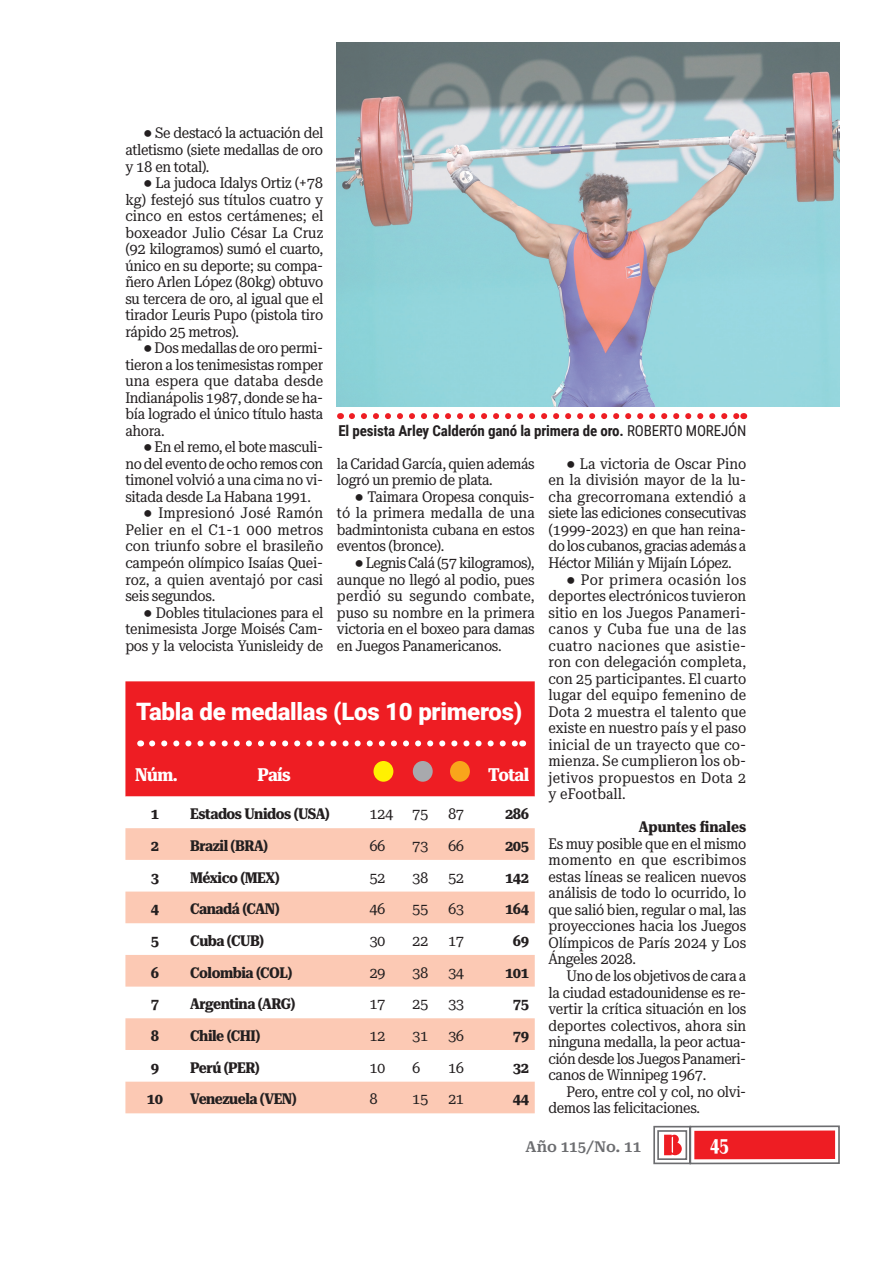
<style>
.page{position:relative;width:893px;height:1276px;background:#fff}
.page>*{position:absolute;margin:0;border:0;box-sizing:border-box;transform-origin:0 0}
.t1{font:900 24px "Roboto";letter-spacing:-.01em;color:#fff}
.t2{font:700 ultra-condensed 21px "Roboto Serif 120 pt";color:#fff}
.t3{font:700 18px "Roboto Serif 28 pt Condensed";letter-spacing:-.03em;color:#fff}
.t4{font:15px/16.5px "Roboto Serif 28 pt Condensed";letter-spacing:-.02em;color:#231f20;text-align:justify}
.t5{font:700 15px "Roboto Serif 28 pt Condensed";letter-spacing:-.03em;color:#231f20}
.t6{font:700 15px "Roboto Condensed";letter-spacing:-.01em;color:#231f20}
.t7{font:700 15px "Roboto Serif 28 pt Condensed";color:#231f20}
.t8{font:600 15px "Roboto Serif";color:#6c6d70}
.s1{font-weight:400}
</style>
<div class="page">
<svg style="left:653px;top:1125px;width:187px;height:40px"></svg>
<div style="left:694px;top:1130px;width:141px;height:29px;background:#ee1d23"></div>
<img style="left:337px;top:43px;width:503px;height:363px">
<svg style="left:352px;top:413px;width:385px;height:6px"></svg>
<div style="left:125px;top:681px;width:410px;height:115px;background:#ee1d23"></div>
<svg style="left:125px;top:828px;width:410px;height:285px;fill:#fcc9b4"></svg>
<div style="left:373px;top:761px;width:20px;height:20px;background:#fff101;border-radius:50%"></div>
<div style="left:413px;top:761px;width:20px;height:20px;background:#a8a9ad;border-radius:50%"></div>
<div style="left:450px;top:761px;width:20px;height:20px;background:#f9a51b;border-radius:50%"></div>
<svg style="left:152px;top:740px;width:364px;height:6px"></svg>
<p class="t4" style="left:125px;top:125px;width:199px;text-indent:18px">● Se destacó la actuación del atletismo (siete medallas de oro y 18 en total).</p>
<p class="t4" style="left:125px;top:175px;width:199px;text-indent:18px">● La judoca Idalys Ortiz (+78 kg) festejó sus títulos cuatro y cinco en estos certámenes; el boxeador Julio César La Cruz (92 kilogramos) sumó el cuarto, único en su deporte; su compa&shy;ñero Arlen López (80kg) obtuvo su tercera de oro, al igual que el tirador Leuris Pupo (pistola tiro rápido 25 metros).</p>
<p class="t4" style="left:125px;top:340px;width:199px;text-indent:18px">● Dos medallas de oro permi&shy;tieron a los tenimesistas romper una espera que databa desde Indianápolis 1987, donde se ha&shy;bía logrado el único título hasta ahora.</p>
<p class="t4" style="left:125px;top:439px;width:199px;text-indent:18px">● En el remo, el bote masculi&shy;no del evento de ocho remos con timonel volvió a una cima no vi&shy;sitada desde La Habana 1991.</p>
<p class="t4" style="left:125px;top:505px;width:199px;text-indent:18px">● Impresionó José Ramón Pelier en el C1-1 000 metros con triunfo sobre el brasileño campeón olímpico Isaías Quei&shy;roz, a quien aventajó por casi seis segundos.</p>
<p class="t4" style="left:125px;top:604px;width:199px;text-indent:18px">● Dobles titulaciones para el tenimesista Jorge Moisés Cam&shy;pos y la velocista Yunisleidy de</p>
<p class="t6" style="left:338px;top:421px;width:409px">El pesista Arley Calderón ganó la primera de oro. <span class="s1">ROBERTO MOREJÓN</span></p>
<p class="t4" style="left:337px;top:455px;width:199px">la Caridad García, quien además logró un premio de plata.</p>
<p class="t4" style="left:337px;top:488px;width:199px;text-indent:18px">● Taimara Oropesa conquis&shy;tó la primera medalla de una badmintonista cubana en estos eventos (bronce).</p>
<p class="t4" style="left:337px;top:554px;width:199px;text-indent:18px">● Legnis Calá (57 kilogramos), aunque no llegó al podio, pues perdió su segundo combate, puso su nombre en la primera victoria en el boxeo para damas en Juegos Panamericanos.</p>
<p class="t4" style="left:548px;top:455px;width:199px;text-indent:18px">● La victoria de Oscar Pino en la división mayor de la lu&shy;cha grecorromana extendió a siete las ediciones consecutivas (1999-2023) en que han reina&shy;do los cubanos, gracias además a Héctor Milián y Mijaín López.</p>
<p class="t4" style="left:548px;top:571px;width:199px;text-indent:18px">● Por primera ocasión los deportes electrónicos tuvieron sitio en los Juegos Panameri&shy;canos y Cuba fue una de las cuatro naciones que asistie&shy;ron con delegación completa, con 25 participantes. El cuarto lugar del equipo femenino de Dota 2 muestra el talento que existe en nuestro país y el paso inicial de un trayecto que co&shy;mienza. Se cumplieron los ob&shy;jetivos propuestos en Dota 2 y eFootball.</p>
<p class="t7" style="left:639px;top:818px;width:109px">Apuntes finales</p>
<p class="t4" style="left:548px;top:835px;width:199px">Es muy posible que en el mismo momento en que escribimos estas líneas se realicen nuevos análisis de todo lo ocurrido, lo que salió bien, regular o mal, las proyecciones hacia los Juegos Olímpicos de París 2024 y Los Ángeles 2028.</p>
<p class="t4" style="left:548px;top:967px;width:199px;text-indent:18px">Uno de los objetivos de cara a la ciudad estadounidense es re&shy;vertir la crítica situación en los deportes colectivos, ahora sin ninguna medalla, la peor actua&shy;ción desde los Juegos Panameri&shy;canos de Winnipeg 1967.</p>
<p class="t4" style="left:548px;top:1083px;width:199px;text-indent:18px">Pero, entre col y col, no olvi&shy;demos las felicitaciones.</p>
<h1 class="t1" style="left:136px;top:697px;width:388px">Tabla de medallas (Los 10 primeros)</h1>
<p class="t3" style="left:135px;top:764px;width:44px">Núm.</p>
<p class="t3" style="left:258px;top:764px;width:35px">País</p>
<p class="t3" style="left:488px;top:764px;width:42px">Total</p>
<p class="t5" style="left:151px;top:805px;width:10px">1</p>
<p class="t5" style="left:190px;top:805px;width:141px">Estados Unidos (USA)</p>
<p class="t4" style="left:369px;top:806px;width:26px">124</p>
<p class="t4" style="left:412px;top:806px;width:18px">75</p>
<p class="t4" style="left:448px;top:806px;width:18px">87</p>
<p class="t5" style="left:505px;top:805px;width:26px">286</p>
<p class="t5" style="left:151px;top:837px;width:10px">2</p>
<p class="t5" style="left:190px;top:837px;width:79px">Brazil (BRA)</p>
<p class="t4" style="left:369px;top:837px;width:18px">66</p>
<p class="t4" style="left:412px;top:837px;width:18px">73</p>
<p class="t4" style="left:448px;top:837px;width:18px">66</p>
<p class="t5" style="left:505px;top:837px;width:26px">205</p>
<p class="t5" style="left:151px;top:869px;width:10px">3</p>
<p class="t5" style="left:190px;top:869px;width:91px">México (MEX)</p>
<p class="t4" style="left:369px;top:869px;width:18px">52</p>
<p class="t4" style="left:412px;top:869px;width:18px">38</p>
<p class="t4" style="left:448px;top:869px;width:18px">52</p>
<p class="t5" style="left:505px;top:869px;width:26px">142</p>
<p class="t5" style="left:151px;top:900px;width:10px">4</p>
<p class="t5" style="left:190px;top:900px;width:91px">Canadá (CAN)</p>
<p class="t4" style="left:369px;top:901px;width:18px">46</p>
<p class="t4" style="left:412px;top:901px;width:18px">55</p>
<p class="t4" style="left:448px;top:901px;width:18px">63</p>
<p class="t5" style="left:505px;top:900px;width:26px">164</p>
<p class="t5" style="left:151px;top:932px;width:10px">5</p>
<p class="t5" style="left:190px;top:932px;width:75px">Cuba (CUB)</p>
<p class="t4" style="left:369px;top:932px;width:18px">30</p>
<p class="t4" style="left:412px;top:932px;width:18px">22</p>
<p class="t4" style="left:448px;top:932px;width:18px">17</p>
<p class="t5" style="left:513px;top:932px;width:18px">69</p>
<p class="t5" style="left:151px;top:964px;width:10px">6</p>
<p class="t5" style="left:190px;top:964px;width:104px">Colombia (COL)</p>
<p class="t4" style="left:369px;top:964px;width:18px">29</p>
<p class="t4" style="left:412px;top:964px;width:18px">38</p>
<p class="t4" style="left:448px;top:964px;width:18px">34</p>
<p class="t5" style="left:505px;top:964px;width:26px">101</p>
<p class="t5" style="left:151px;top:995px;width:10px">7</p>
<p class="t5" style="left:190px;top:995px;width:107px">Argentina (ARG)</p>
<p class="t4" style="left:369px;top:996px;width:18px">17</p>
<p class="t4" style="left:412px;top:996px;width:18px">25</p>
<p class="t4" style="left:448px;top:996px;width:18px">33</p>
<p class="t5" style="left:513px;top:995px;width:18px">75</p>
<p class="t5" style="left:151px;top:1027px;width:10px">8</p>
<p class="t5" style="left:190px;top:1027px;width:72px">Chile (CHI)</p>
<p class="t4" style="left:369px;top:1027px;width:18px">12</p>
<p class="t4" style="left:412px;top:1027px;width:18px">31</p>
<p class="t4" style="left:448px;top:1027px;width:18px">36</p>
<p class="t5" style="left:513px;top:1027px;width:18px">79</p>
<p class="t5" style="left:151px;top:1059px;width:10px">9</p>
<p class="t5" style="left:190px;top:1059px;width:71px">Perú (PER)</p>
<p class="t4" style="left:369px;top:1059px;width:18px">10</p>
<p class="t4" style="left:412px;top:1059px;width:10px">6</p>
<p class="t4" style="left:448px;top:1059px;width:18px">16</p>
<p class="t5" style="left:513px;top:1059px;width:18px">32</p>
<p class="t5" style="left:147px;top:1090px;width:18px">10</p>
<p class="t5" style="left:190px;top:1090px;width:108px">Venezuela (VEN)</p>
<p class="t4" style="left:369px;top:1091px;width:10px">8</p>
<p class="t4" style="left:412px;top:1091px;width:18px">15</p>
<p class="t4" style="left:448px;top:1091px;width:18px">21</p>
<p class="t5" style="left:513px;top:1090px;width:18px">44</p>
<p class="t8" style="left:526px;top:1138px;width:117px">Año 115/No. 11</p>
<h2 class="t2" style="left:710px;top:1132px;width:20px">45</h2>
</div>
